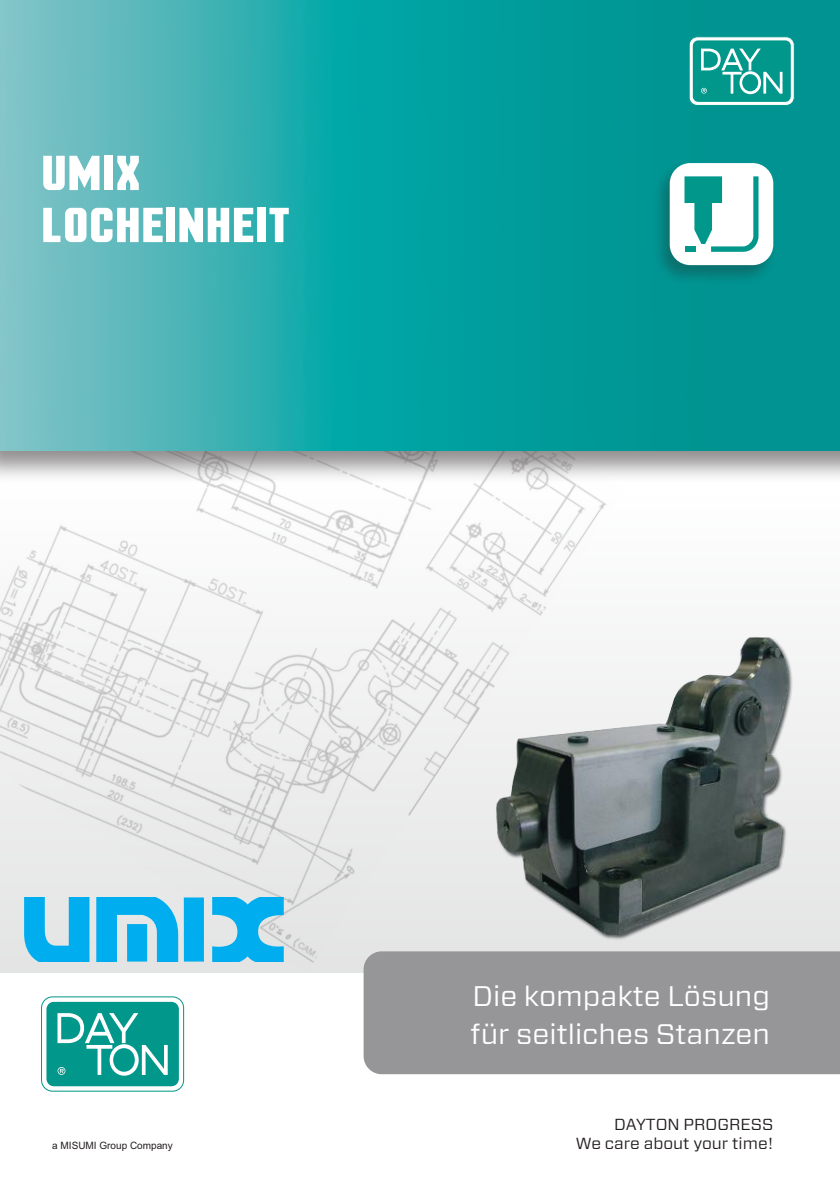
<style>
.page{position:relative;width:840px;height:1191px;background:#fff}
.page>*{position:absolute;margin:0;border:0;box-sizing:border-box;transform-origin:0 0}
.t1{font:700 60px/52px "Motion Control";letter-spacing:.005em;color:#fff}
.t2{font:28.2px/38px "Vitesse Sans";color:#fff;scale:1.04 1}
.t3{font:16px/19.2px "Vitesse Sans";color:#241f1f;text-align:right;scale:1.05 1}
.t4{font:10.2px "Arial";color:#241f1f}
</style>
<div class="page">
<svg style="left:0;top:484px;width:839px;height:488px"></svg>
<svg style="left:41px;top:997px;width:142px;height:94px"></svg>
<div style="left:41px;top:996px;width:143px;height:95px;border:1px solid #01978b;border-radius:11px"></div>
<div style="left:363px;top:951px;width:476px;height:123px;background:#969698"></div>
<div style="left:0;top:0;width:839px;height:484px;background:#241f1f;opacity:.5"></div>
<img style="left:0;top:0;width:839px;height:451px">
<div style="left:651px;top:161px;width:125px;height:124px;background:#241f1f;opacity:.3"></div>
<div style="left:669px;top:163px;width:103px;height:102px;background:#fff;border-radius:21px"></div>
<svg style="left:684px;top:176px;width:74px;height:76px"></svg>
<svg style="left:688px;top:36px;width:105px;height:69px"></svg>
<div style="left:688px;top:36px;width:106px;height:70px;border:1px solid #01978b;border-radius:8px"></div>
<svg style="left:24px;top:897px;width:65px;height:64px;background:#44beec"></svg>
<svg style="left:96px;top:897px;width:82px;height:64px;background:#40bdec"></svg>
<svg style="left:212px;top:897px;width:71px;height:64px;background:#48beea"></svg>
<div style="left:184px;top:897px;width:20px;height:64px;background:#00aeef"></div>
<div style="left:127px;top:924px;width:20px;height:37px;background:#00aeef"></div>
<img style="left:479px;top:621px;width:327px;height:326px">
<h1 class="t1" style="left:41px;top:147px;width:250px">UMIX<br>LOCHEINHEIT</h1>
<p class="t4" style="left:52px;top:1138px;width:122px">a MISUMI Group Company</p>
<p class="t2" style="left:470px;top:976px;width:289px">Die kompakte Lösung für seitliches Stanzen</p>
<p class="t3" style="left:575px;top:1114px;width:190px">DAYTON PROGRESS<br>We care about your time!</p>
</div>
